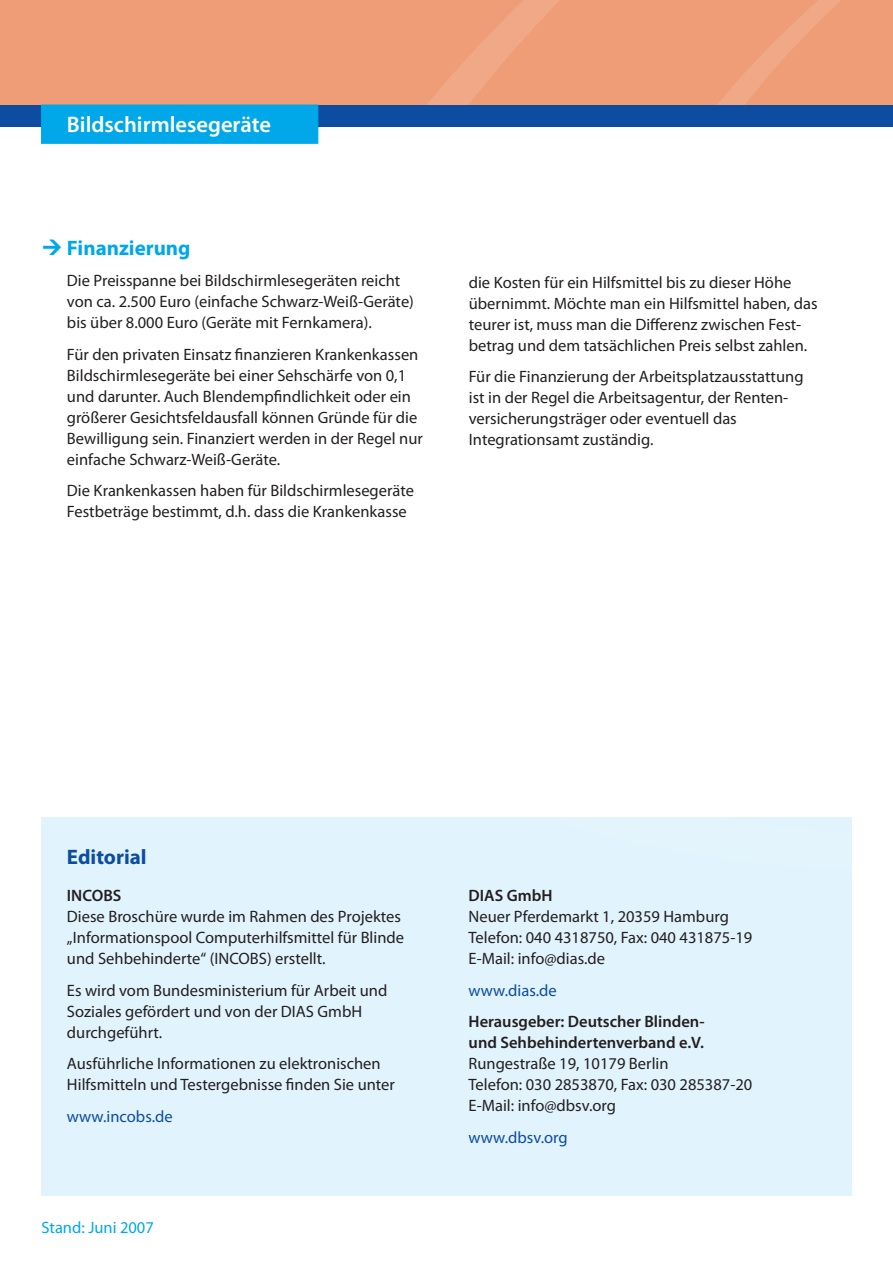
<style>
.page{position:relative;width:893px;height:1263px;background:#fff}
.page>*{position:absolute;margin:0;border:0;box-sizing:border-box;transform-origin:0 0}
.t1{font:600 22.5px "Myriad Pro";color:#fff}
.t2{font:700 21px "Myriad Pro";color:#00a7e9}
.t3{font:700 21px "Myriad Pro";color:#0d4da1}
.t4{font:16.5px/21px "Myriad Pro";color:#231f20}
.t5{font:600 16.5px/21px "Myriad Pro";color:#231f20}
.t6{font:16.5px "Myriad Pro";color:#0d4da1}
.t7{font:16.5px "Myriad Pro";color:#00a7e9}
</style>
<div class="page">
<div style="left:0;top:0;width:893px;height:126px;background:#ee9d76"></div>
<div style="left:41px;top:817px;width:810px;height:379px;background:#e1f3fc"></div>
<svg style="left:258px;top:0;width:635px;height:871px"></svg>
<div style="left:0;top:105px;width:893px;height:21px;background:#0d4da1"></div>
<div style="left:41px;top:105px;width:277px;height:38px;background:#00a7e9"></div>
<h1 class="t1" style="left:67px;top:110px;width:206px">Bildschirmlesegeräte</h1>
<h3 class="t2" style="left:67px;top:234px;width:125px">Finanzierung</h3>
<p class="t4" style="left:67px;top:270px;width:348px">Die Preisspanne bei Bildschirmlesegeräten reicht von ca. 2.500 Euro (einfache Schwarz-Weiß-Geräte) bis über 8.000 Euro (Geräte mit Fernkamera).</p>
<p class="t4" style="left:67px;top:343px;width:357px">Für den privaten Einsatz finanzieren Krankenkassen Bildschirmlesegeräte bei einer Sehschärfe von 0,1 und darunter. Auch Blendempfindlichkeit oder ein größerer Gesichtsfeldausfall können Gründe für die Bewilligung sein. Finanziert werden in der Regel nur einfache Schwarz-Weiß-Geräte.</p>
<p class="t4" style="left:67px;top:480px;width:348px">Die Krankenkassen haben für Bildschirmlesegeräte<br>Festbeträge bestimmt, d.h. dass die Krankenkasse</p>
<p class="t4" style="left:469px;top:271px;width:350px">die Kosten für ein Hilfsmittel bis zu dieser Höhe übernimmt. Möchte man ein Hilfsmittel haben, das teurer ist, muss man die Differenz zwischen Fest&shy;betrag und dem tatsächlichen Preis selbst zahlen.</p>
<p class="t4" style="left:469px;top:366px;width:336px">Für die Finanzierung der Arbeitsplatzausstattung ist in der Regel die Arbeitsagentur, der Renten&shy;versicherungsträger oder eventuell das Integrationsamt zuständig.</p>
<h2 class="t3" style="left:67px;top:843px;width:81px">Editorial</h2>
<h3 class="t5" style="left:67px;top:885px;width:56px">INCOBS</h3>
<p class="t4" style="left:67px;top:906px;width:339px">Diese Broschüre wurde im Rahmen des Projektes „Informationspool Computerhilfsmittel für Blinde und Sehbehinderte“ (INCOBS) erstellt.</p>
<p class="t4" style="left:67px;top:979px;width:322px">Es wird vom Bundesministerium für Arbeit und<br>Soziales gefördert und von der DIAS GmbH durchgeführt.</p>
<p class="t4" style="left:67px;top:1053px;width:329px">Ausführliche Informationen zu elektronischen<br>Hilfsmitteln und Testergebnisse finden Sie unter</p>
<p class="t6" style="left:67px;top:1106px;width:107px">www.incobs.de</p>
<p class="t7" style="left:41px;top:1217px;width:114px">Stand: Juni 2007</p>
<h3 class="t5" style="left:469px;top:885px;width:85px">DIAS GmbH</h3>
<p class="t4" style="left:469px;top:906px;width:285px">Neuer Pferdemarkt 1, 20359 Hamburg<br>Telefon: 040 4318750, Fax: 040 431875-19<br>E-Mail: info@dias.de</p>
<p class="t6" style="left:469px;top:980px;width:90px">www.dias.de</p>
<h3 class="t5" style="left:469px;top:1011px;width:237px">Herausgeber: Deutscher Blinden&shy;und Sehbehindertenverband e.V.</h3>
<p class="t4" style="left:469px;top:1053px;width:285px">Rungestraße 19, 10179 Berlin<br>Telefon: 030 2853870, Fax: 030 285387-20<br>E-Mail: info@dbsv.org</p>
<p class="t6" style="left:469px;top:1127px;width:101px">www.dbsv.org</p>
</div>
